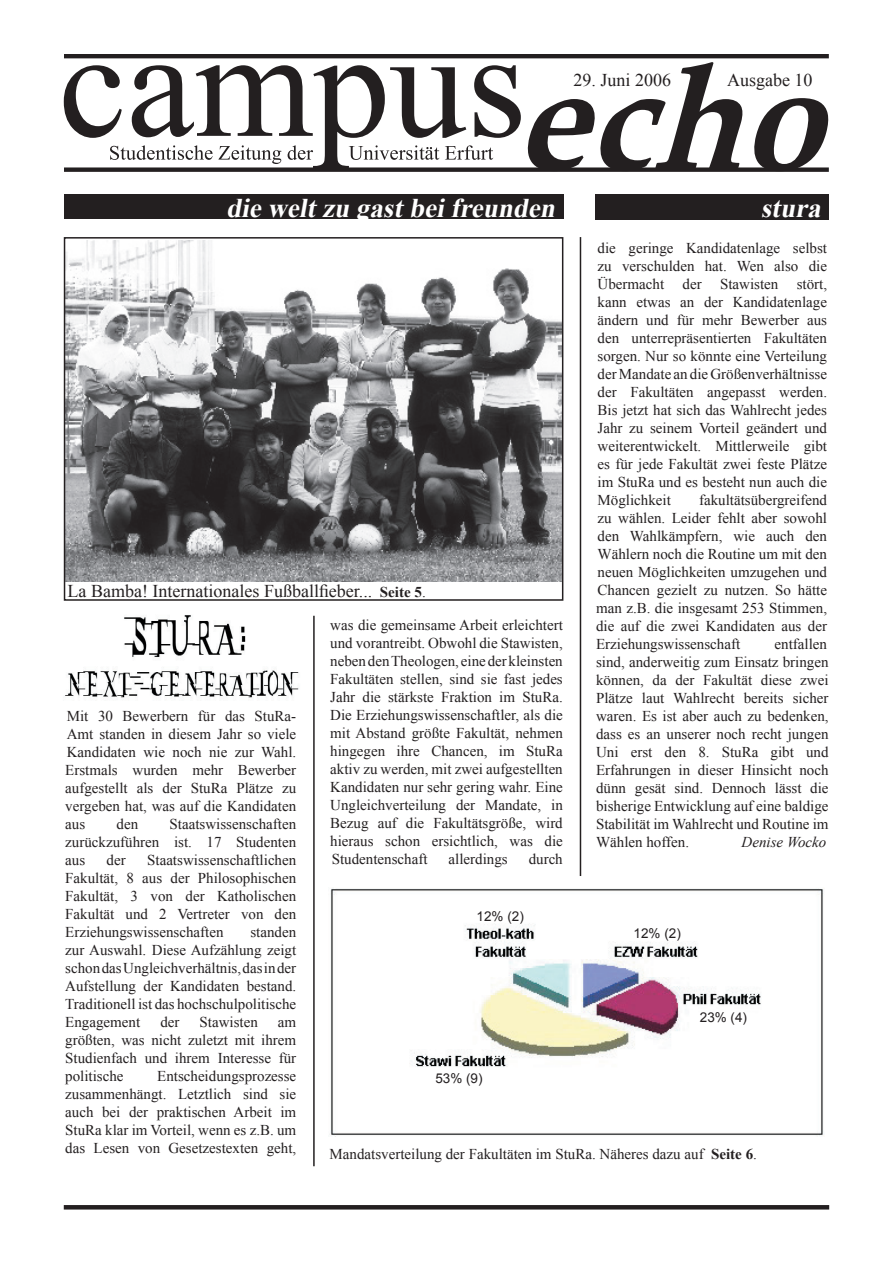
<style>
.page{position:relative;width:893px;height:1263px;background:#fff}
.page>*{position:absolute;margin:0;border:0;box-sizing:border-box;transform-origin:0 0}
.t1{font:italic 700 27px "Times New Roman";color:#fff}
.t2{font:18px "Times New Roman";color:#231f20}
.t3{font:15px/18px "Times New Roman";color:#231f20;text-align:justify}
.t4{font:italic 15px "Times New Roman";color:#231f20}
.t5{font:13.5px "Arial";color:#231f20}
.s1{font-weight:700;font-size:15px}
.s2{font-size:15px}
.s3{font-weight:700}
</style>
<div class="page">
<hr style="left:64px;top:1205px;width:765px;height:4px;background:#231f20">
<hr style="left:580px;top:237px;width:1px;height:639px;background:#231f20">
<hr style="left:313px;top:616px;width:2px;height:550px;background:#231f20">
<img style="left:67px;top:240px;width:493px;height:341px">
<div style="left:64px;top:237px;width:499px;height:364px;border:2px solid #231f20"></div>
<hr style="left:64px;top:54px;width:765px;height:4px;background:#231f20">
<div style="left:64px;top:167px;width:765px;height:5px;background:#231f20"></div>
<svg style="left:64px;top:65px;width:457px;height:103px"></svg>
<svg style="left:527px;top:62px;width:302px;height:109px"></svg>
<svg style="left:110px;top:145px;width:383px;height:19px"></svg>
<div style="left:64px;top:194px;width:499px;height:25px;background:#231f20"></div>
<div style="left:595px;top:194px;width:234px;height:26px;background:#231f20"></div>
<img style="left:330px;top:888px;width:494px;height:249px">
<img style="left:65px;top:615px;width:234px;height:83px">
<p class="t2" style="left:573px;top:68px;width:99px">29. Juni 2006</p>
<p class="t2" style="left:727px;top:68px;width:87px">Ausgabe 10</p>
<h1 class="t1" style="left:226px;top:189px;width:337px">die weltzu gastbeifreunden</h1>
<h1 class="t1" style="left:761px;top:189px;width:68px">stura</h1>
<p class="t3" style="left:598px;top:239px;width:231px">die geringe Kandidatenlage selbst zu verschulden hat. Wen also die Übermacht der Stawisten stört, kann etwas an der Kandidatenlage ändern und für mehr Bewerber aus den unterrepräsentierten Fakultäten sorgen. Nur so könnte eine Verteilung der Mandate an die Größenverhältnisse der Fakultäten angepasst werden.<br>Bis jetzt hat sich das Wahlrecht jedes Jahr zu seinem Vorteil geändert und weiterentwickelt. Mittlerweile gibt es für jede Fakultät zwei feste Plätze im StuRa und es besteht nun auch die Möglichkeit</p>
<p class="t3" style="left:596px;top:491px;width:233px;text-indent:103px">fakultätsübergreifend zu wählen. Leider fehlt aber sowohl den Wahlkämpfern, wie auch den Wählern noch die Routine um mit den neuen Möglichkeiten umzugehen und Chancen gezielt zu nutzen. So hätte man z.B. die insgesamt 253 Stimmen, die auf die zwei Kandidaten aus der Erziehungswissenschaft</p>
<p class="t2" style="left:68px;top:579px;width:360px">La Bamba! Internationales Fußballfieber... <span class="s1">Seite 5</span><span class="s2">.</span></p>
<p class="t3" style="left:330px;top:616px;width:234px">was die gemeinsame Arbeit erleichtert und vorantreibt. Obwohl die Stawisten, neben den Theologen, eine der kleinsten Fakultäten stellen, sind sie fast jedes Jahr die stärkste Fraktion im StuRa.<br>Die Erziehungswissenschaftler, als die mit Abstand größte Fakultät, nehmen hingegen ihre Chancen, im StuRa aktiv zu werden, mit zwei aufgestellten Kandidaten nur sehr gering wahr. Eine Ungleichverteilung der Mandate, in Bezug auf die Fakultätsgröße, wird hieraus schon ersichtlich, was die Studentenschaft</p>
<p class="t3" style="left:596px;top:635px;width:234px;text-indent:179px">entfallen sind, anderweitig zum Einsatz bringen können, da der Fakultät diese zwei Plätze laut Wahlrecht bereits sicher waren. Es ist aber auch zu bedenken, dass es an unserer noch recht jungen Uni erst den 8. StuRa gibt und Erfahrungen in dieser Hinsicht noch dünn gesät sind. Dennoch lässt die bisherige Entwicklung auf eine baldige Stabilität im Wahlrecht und Routine im Wählen hoffen.</p>
<p class="t3" style="left:65px;top:706px;width:233px">Mit 30 Bewerbern für das StuRa-Amt standen in diesem Jahr so viele Kandidaten wie noch nie zur Wahl.<br>Erstmals wurden mehr Bewerber aufgestellt als der StuRa Plätze zu vergeben hat, was auf die Kandidaten aus</p>
<p class="t3" style="left:65px;top:814px;width:232px;text-indent:104px">Staatswissenschaften zurückzuführen ist. 17 Studenten aus</p>
<p class="t3" style="left:117px;top:814px;width:23px">den</p>
<p class="t4" style="left:742px;top:831px;width:86px">Denise Wocko</p>
<p class="t3" style="left:449px;top:850px;width:61px">allerdings</p>
<p class="t3" style="left:529px;top:850px;width:36px">durch</p>
<p class="t3" style="left:65px;top:850px;width:233px;text-indent:82px">Staatswissenschaftlichen Fakultät, 8 aus der Philosophischen Fakultät, 3 von der Katholischen Fakultät und 2 Vertreter von den Erziehungswissenschaften</p>
<p class="t3" style="left:107px;top:850px;width:21px">der</p>
<p class="t5" style="left:477px;top:907px;width:49px">12% (2)</p>
<p class="t3" style="left:65px;top:922px;width:233px;text-indent:185px">standen zur Auswahl. Diese Aufzählung zeigt schon das Ungleichverhältnis, das in der Aufstellung der Kandidaten bestand.<br>Traditionell ist das hochschulpolitische Engagement</p>
<p class="t5" style="left:634px;top:924px;width:49px">12% (2)</p>
<p class="t5" style="left:700px;top:1008px;width:49px">23% (4)</p>
<p class="t3" style="left:160px;top:1012px;width:21px">der</p>
<p class="t3" style="left:200px;top:1012px;width:60px">Stawisten</p>
<p class="t3" style="left:65px;top:1012px;width:232px;text-indent:213px">am größten, was nicht zuletzt mit ihrem Studienfach und ihrem Interesse für politische</p>
<p class="t3" style="left:65px;top:1066px;width:233px;text-indent:92px">Entscheidungsprozesse zusammenhängt. Letztlich sind sie auch bei der praktischen Arbeit im StuRa klar im Vorteil, wenn es z.B. um das Lesen von Gesetzestexten geht,</p>
<p class="t5" style="left:435px;top:1069px;width:49px">53% (9)</p>
<p class="t3" style="left:330px;top:1144px;width:429px">Mandatsverteilung der Fakultäten im StuRa. Näheres dazu auf <span class="s3">Seite 6</span>.</p>
</div>
